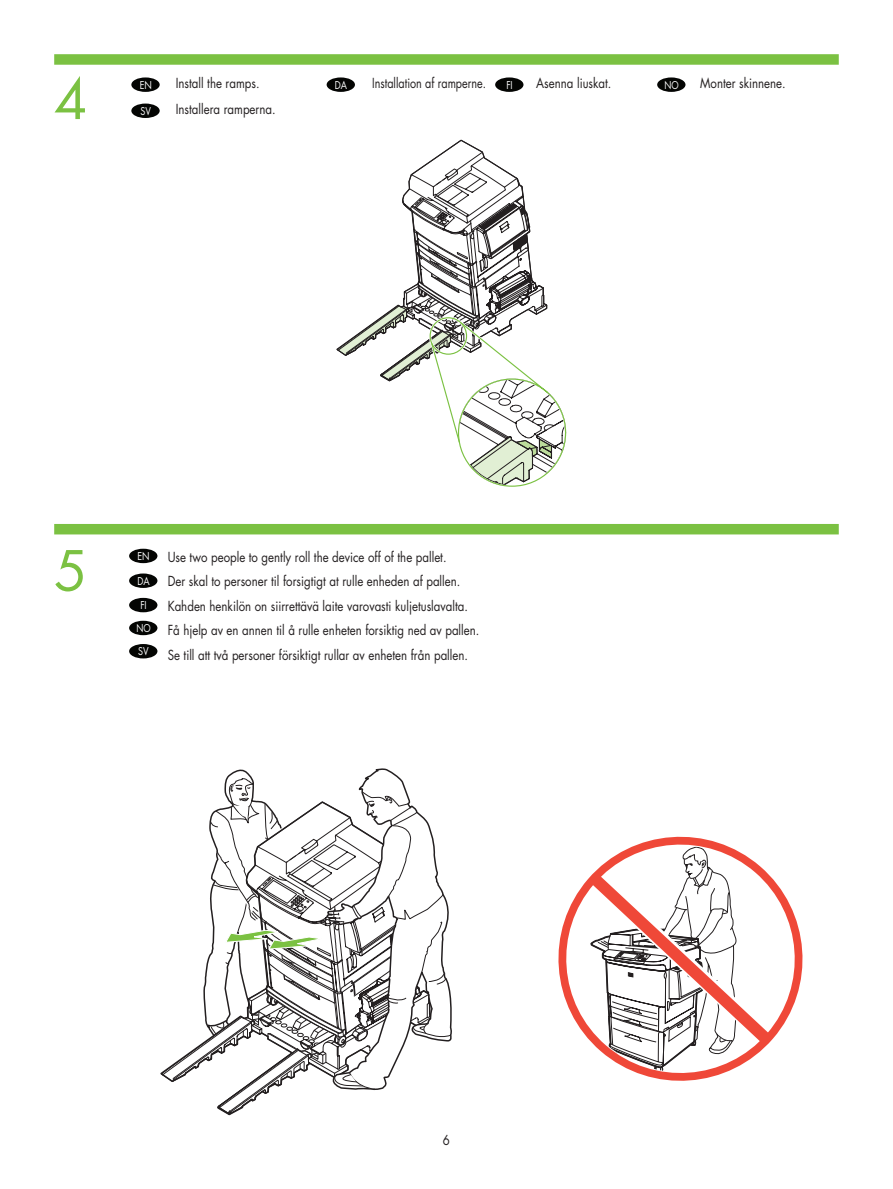
<style>
.page{position:relative;width:893px;height:1189px;background:#fff}
.page>*{position:absolute;margin:0;border:0;box-sizing:border-box;transform-origin:0 0}
.t1{font:54px "Futura";color:#7bc142}
.t2{font:13.5px "Futura";color:#231f20;scale:.85 1}
.t3{font:13.5px "Futura";color:#231f20;scale:.8 1}
.t4{font:10.5px "Futura";color:#fff;scale:.85 1}
.t5{font:10.5px "Futura";color:#fff;scale:.8 1}
</style>
<div class="page">
<div style="left:54px;top:54px;width:784px;height:11px;background:#7bc142"></div>
<div style="left:54px;top:524px;width:784px;height:10px;background:#7bc142"></div>
<svg style="left:336px;top:140px;width:230px;height:346px"></svg>
<svg style="left:160px;top:768px;width:291px;height:346px"></svg>
<svg style="left:558px;top:836px;width:245px;height:207px"></svg>
<svg style="left:589px;top:845px;width:180px;height:235px"></svg>
<div style="left:131px;top:77px;width:29px;height:15px;background:#040503;border-radius:50%"></div>
<div style="left:326px;top:77px;width:29px;height:15px;background:#040503;border-radius:50%"></div>
<div style="left:129px;top:548px;width:28px;height:15px;background:#040503;border-radius:50%"></div>
<div style="left:129px;top:573px;width:28px;height:15px;background:#040503;border-radius:50%"></div>
<div style="left:495px;top:77px;width:28px;height:15px;background:#040503;border-radius:50%"></div>
<div style="left:129px;top:598px;width:28px;height:14px;background:#040503;border-radius:50%"></div>
<div style="left:657px;top:77px;width:28px;height:15px;background:#040503;border-radius:50%"></div>
<div style="left:129px;top:620px;width:28px;height:15px;background:#040503;border-radius:50%"></div>
<div style="left:131px;top:104px;width:29px;height:14px;background:#040503;border-radius:50%"></div>
<div style="left:129px;top:644px;width:28px;height:14px;background:#040503;border-radius:50%"></div>
<h1 class="t1" style="left:54px;top:65px;width:35px">4</h1>
<p class="t4" style="left:140px;top:78px;width:16px">EN</p>
<p class="t4" style="left:140px;top:104px;width:14px">SV</p>
<p class="t2" style="left:176px;top:74px;width:100px">Install the ramps.</p>
<p class="t2" style="left:176px;top:100px;width:119px">Installera ramperna.</p>
<p class="t4" style="left:335px;top:78px;width:16px">DA</p>
<p class="t3" style="left:372px;top:74px;width:144px">Installation af ramperne.</p>
<p class="t4" style="left:506px;top:78px;width:9px">FI</p>
<p class="t2" style="left:536px;top:74px;width:90px">Asenna liuskat.</p>
<p class="t5" style="left:664px;top:78px;width:19px">NO</p>
<p class="t2" style="left:700px;top:74px;width:102px">Monter skinnene.</p>
<h1 class="t1" style="left:54px;top:536px;width:35px">5</h1>
<p class="t4" style="left:137px;top:549px;width:16px">EN</p>
<p class="t2" style="left:168px;top:549px;width:329px">Use two people to gently roll the device off of the pallet.</p>
<p class="t4" style="left:137px;top:574px;width:16px">DA</p>
<p class="t2" style="left:168px;top:572px;width:346px">Der skal to personer til forsigtigt at rulle enheden af pallen.</p>
<p class="t4" style="left:140px;top:598px;width:9px">FI</p>
<p class="t2" style="left:168px;top:597px;width:355px">Kahden henkilön on siirrettävä laite varovasti kuljetuslavalta.</p>
<p class="t5" style="left:136px;top:621px;width:19px">NO</p>
<p class="t2" style="left:168px;top:621px;width:368px">Få hjelp av en annen til å rulle enheten forsiktig ned av pallen.</p>
<p class="t4" style="left:138px;top:644px;width:14px">SV</p>
<p class="t2" style="left:168px;top:646px;width:355px">Se till att två personer försiktigt rullar av enheten från pallen.</p>
<p class="t2" style="left:443px;top:1131px;width:10px">6</p>
</div>
